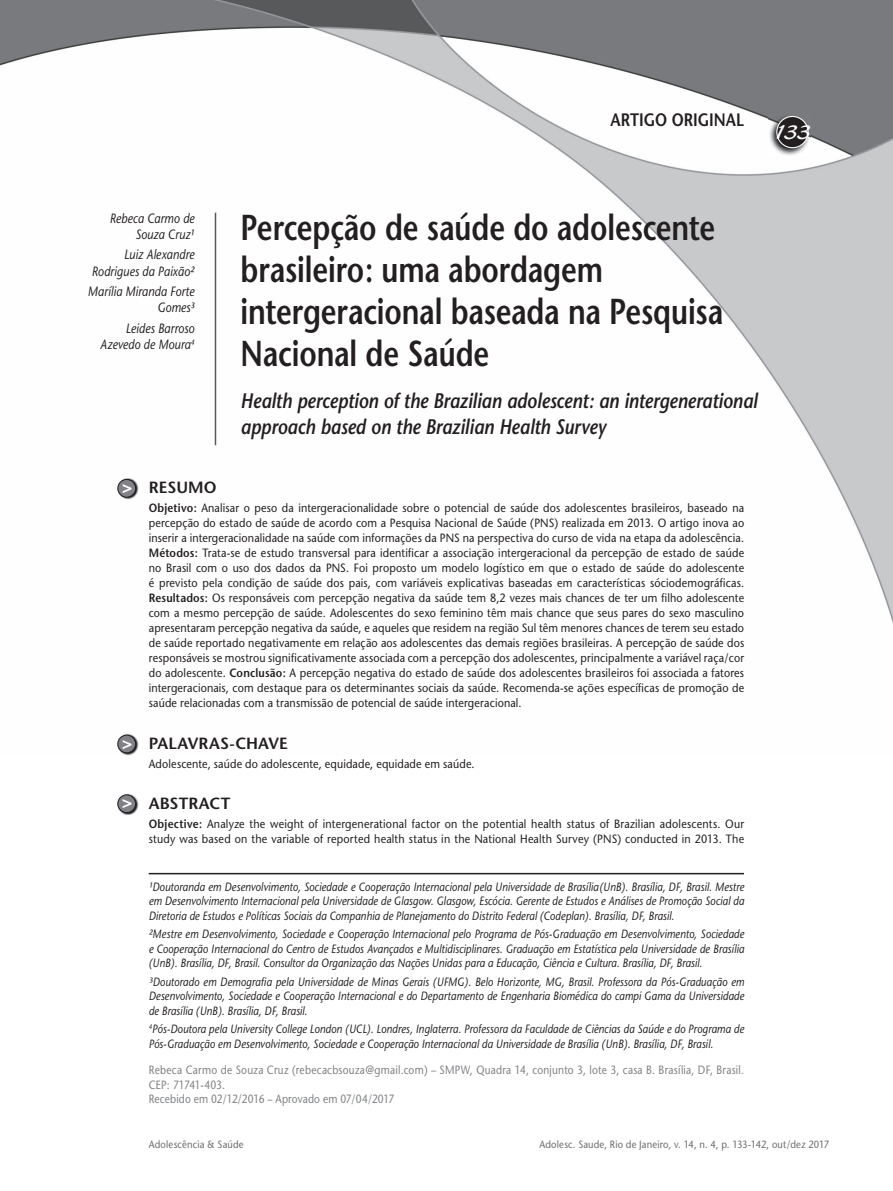
<style>
.page{position:relative;width:893px;height:1191px;background:#fff}
.page>*{position:absolute;margin:0;border:0;box-sizing:border-box;transform-origin:0 0}
.t1{font:600 36px/42px "Stone Sans";letter-spacing:-.005em;color:#231f20;scale:.8 1}
.t2{font:italic 600 21px/25.5px "Stone Sans";letter-spacing:-.005em;color:#231f20;scale:.85 1}
.t3{font:21px "Blacklight D";color:#fff}
.t4{font:600 18px "Stone Sans";color:#231f20;scale:.85 1}
.t5{font:700 17.25px "Helvetica";color:#fff}
.t6{font:600 16.2px "Stone Sans";letter-spacing:.005em;color:#231f20}
.t7{font:italic 13.5px/16.2px "Stone Sans";letter-spacing:.005em;color:#231f20;text-align:right;scale:.85 1}
.t8{font:12px/15px "Stone Sans";letter-spacing:.015em;color:#231f20;text-align:justify;scale:.9 1}
.t9{font:italic 12px/14.4px "Stone Sans";letter-spacing:.01em;color:#231f20;text-align:justify;scale:.85 1}
.t10{font:12px/14.4px "Stone Sans";letter-spacing:.02em;color:#808285;scale:.85 1}
.t11{font:10.5px "Stone Sans";letter-spacing:.02em;color:#6c6d70;scale:.9 1}
.s1{font-weight:600}
</style>
<div class="page">
<img style="left:0;top:0;width:893px;height:624px">
<img style="left:769px;top:114px;width:41px;height:42px">
<div style="left:777px;top:116px;width:31px;height:32px;background:#231f20;border-radius:50%"></div>
<div style="left:776px;top:116px;width:33px;height:32px;border:1px solid #fff;border-radius:50%"></div>
<hr style="left:215px;top:213px;width:1px;height:232px;background:#57585a">
<hr style="left:149px;top:873px;width:595px;height:1px;background:#231f20">
<img style="left:118px;top:478px;width:21px;height:21px">
<div style="left:118px;top:479px;width:18px;height:18px;background:#808285;border-radius:50%"></div>
<div style="left:117px;top:479px;width:19px;height:19px;border:1px solid #231f20;border-radius:50%"></div>
<img style="left:118px;top:734px;width:21px;height:21px">
<div style="left:118px;top:735px;width:18px;height:18px;background:#808285;border-radius:50%"></div>
<div style="left:117px;top:734px;width:19px;height:19px;border:1px solid #231f20;border-radius:50%"></div>
<img style="left:118px;top:794px;width:21px;height:20px">
<div style="left:118px;top:795px;width:18px;height:17px;background:#808285;border-radius:50%"></div>
<div style="left:117px;top:794px;width:19px;height:19px;border:1px solid #231f20;border-radius:50%"></div>
<h3 class="t4" style="left:611px;top:109px;width:159px">ARTIGO ORIGINAL</h3>
<h2 class="t3" style="left:774px;top:119px;width:39px">133</h2>
<p class="t7" style="left:110px;top:210px;width:101px">Rebeca Carmo de<br>Souza Cruz¹</p>
<p class="t7" style="left:92px;top:247px;width:122px">Luiz Alexandre<br>Rodrigues da Paixão²</p>
<p class="t7" style="left:88px;top:283px;width:127px">Marília Miranda Forte<br>Gomes³</p>
<p class="t7" style="left:100px;top:320px;width:112px">Leides Barroso<br>Azevedo de Moura<sup>4</sup></p>
<h1 class="t1" style="left:241px;top:206px;width:605px">Percepção de saúde do adolescente brasileiro: uma abordagem intergeracional baseada na Pesquisa<br>Nacional de Saúde</h1>
<h2 class="t2" style="left:241px;top:388px;width:610px">Health perception of the Brazilian adolescent: an intergenerational approach based on the Brazilian Health Survey</h2>
<h3 class="t5" style="left:122px;top:476px;width:12px">&gt;</h3>
<h3 class="t5" style="left:122px;top:732px;width:12px">&gt;</h3>
<h3 class="t5" style="left:122px;top:791px;width:12px">&gt;</h3>
<h3 class="t6" style="left:149px;top:478px;width:69px">RESUMO</h3>
<p class="t8" style="left:149px;top:501px;width:663px"><span class="s1">Objetivo:</span> Analisar o peso da intergeracionalidade sobre o potencial de saúde dos adolescentes brasileiros, baseado na percepção do estado de saúde de acordo com a Pesquisa Nacional de Saúde (PNS) realizada em 2013. O artigo inova ao inserir a intergeracionalidade na saúde com informações da PNS na perspectiva do curso de vida na etapa da adolescência.<br><span class="s1">Métodos:</span> Trata-se de estudo transversal para identificar a associação intergeracional da percepção de estado de saúde no Brasil com o uso dos dados da PNS. Foi proposto um modelo logístico em que o estado de saúde do adolescente é previsto pela condição de saúde dos pais, com variáveis explicativas baseadas em características sóciodemográficas.<br><span class="s1">Resultados:</span> Os responsáveis com percepção negativa da saúde tem 8,2 vezes mais chances de ter um filho adolescente com a mesmo percepção de saúde. Adolescentes do sexo feminino têm mais chance que seus pares do sexo masculino apresentaram percepção negativa da saúde, e aqueles que residem na região Sul têm menores chances de terem seu estado de saúde reportado negativamente em relação aos adolescentes das demais regiões brasileiras. A percepção de saúde dos responsáveis se mostrou significativamente associada com a percepção dos adolescentes, principalmente a variável raça/cor do adolescente. <span class="s1">Conclusão:</span> A percepção negativa do estado de saúde dos adolescentes brasileiros foi associada a fatores intergeracionais, com destaque para os determinantes sociais da saúde. Recomenda-se ações específicas de promoção de saúde relacionadas com a transmissão de potencial de saúde intergeracional.</p>
<h3 class="t6" style="left:149px;top:733px;width:141px">PALAVRAS-CHAVE</h3>
<p class="t8" style="left:149px;top:756px;width:363px">Adolescente, saúde do adolescente, equidade, equidade em saúde.</p>
<h3 class="t6" style="left:149px;top:793px;width:83px">ABSTRACT</h3>
<p class="t8" style="left:149px;top:816px;width:663px"><span class="s1">Objective:</span> Analyze the weight of intergenerational factor on the potential health status of Brazilian adolescents. Our study was based on the variable of reported health status in the National Health Survey (PNS) conducted in 2013. The</p>
<p class="t9" style="left:149px;top:879px;width:702px">¹Doutoranda em Desenvolvimento, Sociedade e Cooperação Internacional pela Universidade de Brasília(UnB). Brasília, DF, Brasil. Mestre em Desenvolvimento Internacional pela Universidade de Glasgow. Glasgow, Escócia. Gerente de Estudos e Análises de Promoção Social da Diretoria de Estudos e Políticas Sociais da Companhia de Planejamento do Distrito Federal (Codeplan). Brasília, DF, Brasil.</p>
<p class="t9" style="left:149px;top:927px;width:702px">²Mestre em Desenvolvimento, Sociedade e Cooperação Internacional pelo Programa de Pós-Graduação em Desenvolvimento, Sociedade e Cooperação Internacional do Centro de Estudos Avançados e Multidisciplinares. Graduação em Estatística pela Universidade de Brasília (UnB). Brasília, DF, Brasil. Consultor da Organização das Nações Unidas para a Educação, Ciência e Cultura. Brasília, DF, Brasil.</p>
<p class="t9" style="left:149px;top:974px;width:702px">³Doutorado em Demografia pela Universidade de Minas Gerais (UFMG). Belo Horizonte, MG, Brasil. Professora da Pós-Graduação em Desenvolvimento, Sociedade e Cooperação Internacional e do Departamento de Engenharia Biomédica do campi Gama da Universidade de Brasília (UnB). Brasília, DF, Brasil.</p>
<p class="t9" style="left:149px;top:1022px;width:702px"><sup>4</sup>Pós-Doutora pela University College London (UCL). Londres, Inglaterra. Professora da Faculdade de Ciências da Saúde e do Programa de<br>Pós-Graduação em Desenvolvimento, Sociedade e Cooperação Internacional da Universidade de Brasília (UnB). Brasília, DF, Brasil.</p>
<p class="t10" style="left:149px;top:1062px;width:702px">Rebeca Carmo de Souza Cruz (rebecacbsouza@gmail.com) – SMPW, Quadra 14, conjunto 3, lote 3, casa B. Brasília, DF, Brasil.<br>CEP: 71741-403.<br>Recebido em 02/12/2016 – Aprovado em 07/04/2017</p>
<p class="t11" style="left:149px;top:1137px;width:107px">Adolescência &amp; Saúde</p>
<p class="t11" style="left:539px;top:1137px;width:323px">Adolesc. Saude, Rio de Janeiro, v. 14, n. 4, p. 133-142, out/dez 2017</p>
</div>
